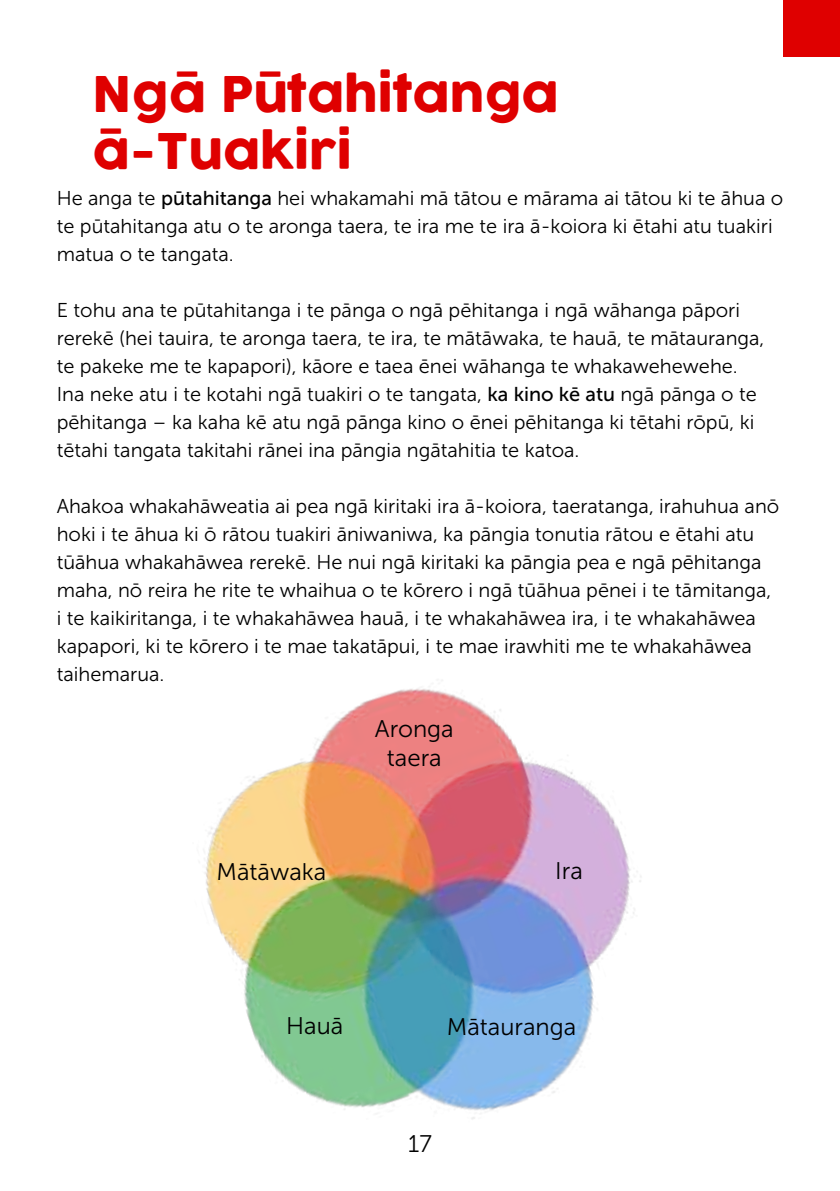
<style>
.page{position:relative;width:840px;height:1191px;background:#fff}
.page>*{position:absolute;margin:0;border:0;box-sizing:border-box;transform-origin:0 0}
.t1{font:48px/57.6px "Cocogoose";color:#df0000}
.t2{font:24px/28.8px "Museo Sans 300";color:#000;text-align:center}
.t3{font:20px/28px "Museo Sans 300";color:#000}
.s1{font-family:"Museo Sans 500"}
</style>
<div class="page">
<div style="left:782px;top:0;width:57px;height:57px;background:#df0000"></div>
<img style="left:204px;top:680px;width:437px;height:439px">
<h1 class="t1" style="left:92px;top:68px;width:467px">Ngā Pūtahitanga ā-Tuakiri</h1>
<p class="t3" style="left:57px;top:184px;width:727px">He anga te <span class="s1">pūtahitanga</span> hei whakamahi mā tātou e mārama ai tātou ki te āhua o te pūtahitanga atu o te aronga taera, te ira me te ira ā-koiora ki ētahi atu tuakiri matua o te tangata.</p>
<p class="t3" style="left:57px;top:296px;width:708px">E tohu ana te pūtahitanga i te pānga o ngā pēhitanga i ngā wāhanga pāpori rerekē (hei tauira, te aronga taera, te ira, te mātāwaka, te hauā, te mātauranga, te pakeke me te kapapori), kāore e taea ēnei wāhanga te whakawehewehe.<br>Ina neke atu i te kotahi ngā tuakiri o te tangata, <span class="s1">ka kino kē atu</span> ngā pānga o te pēhitanga – ka kaha kē atu ngā pānga kino o ēnei pēhitanga ki tētahi rōpū, ki tētahi tangata takitahi rānei ina pāngia ngātahitia te katoa.</p>
<p class="t3" style="left:57px;top:492px;width:723px">Ahakoa whakahāweatia ai pea ngā kiritaki ira ā-koiora, taeratanga, irahuhua anō hoki i te āhua ki ō rātou tuakiri āniwaniwa, ka pāngia tonutia rātou e ētahi atu tūāhua whakahāwea rerekē. He nui ngā kiritaki ka pāngia pea e ngā pēhitanga maha, nō reira he rite te whaihua o te kōrero i ngā tūāhua pēnei i te tāmitanga, i te kaikiritanga, i te whakahāwea hauā, i te whakahāwea ira, i te whakahāwea kapapori, ki te kōrero i te mae takatāpui, i te mae irawhiti me te whakahāwea taihemarua.</p>
<p class="t2" style="left:374px;top:715px;width:80px">Aronga taera</p>
<p class="t2" style="left:216px;top:857px;width:111px">Mātāwaka</p>
<p class="t2" style="left:555px;top:856px;width:29px">Ira</p>
<p class="t2" style="left:286px;top:1012px;width:59px">Hauā</p>
<p class="t2" style="left:446px;top:1013px;width:131px">Mātauranga</p>
<p class="t2" style="left:408px;top:1130px;width:25px">17</p>
</div>
